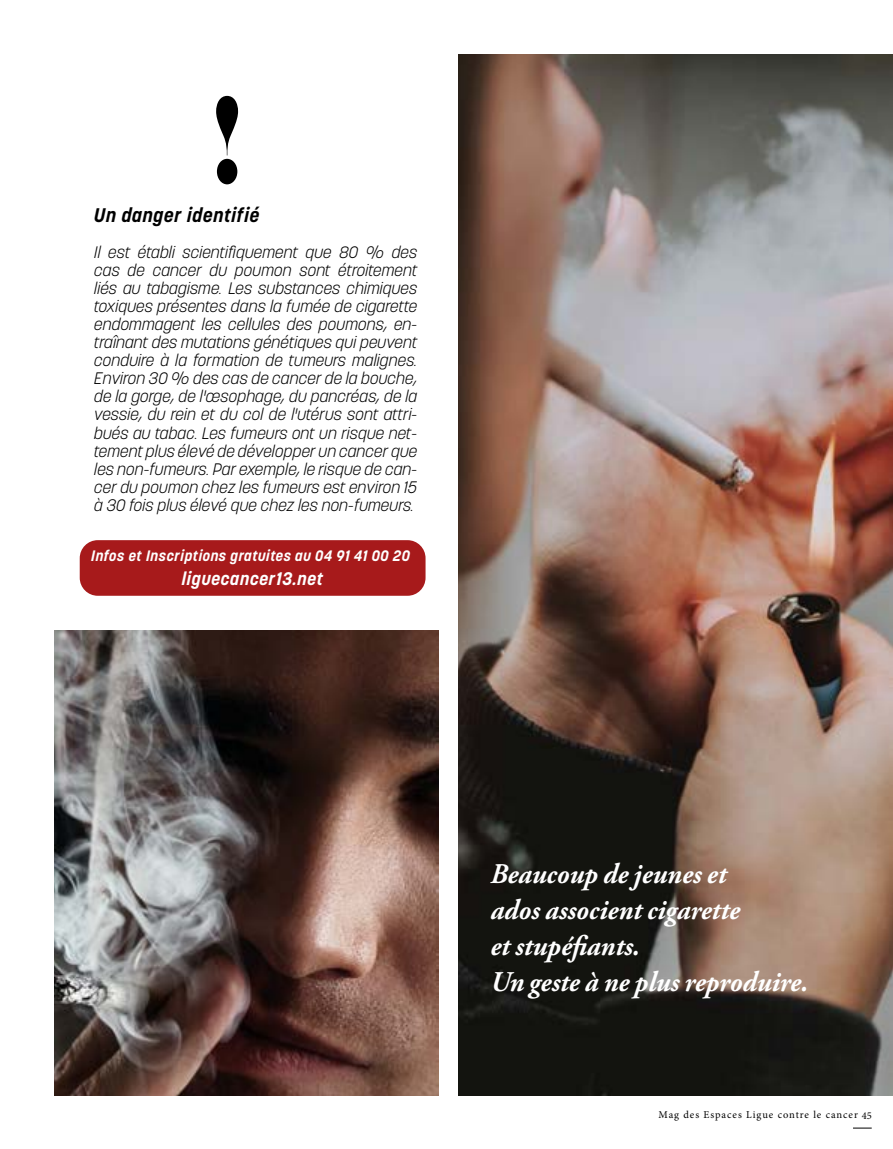
<style>
.page{position:relative;width:893px;height:1149px;background:#fff}
.page>*{position:absolute;margin:0;border:0;box-sizing:border-box;transform-origin:0 0}
.t1{font:111.45px "Pistilli";color:#000;scale:.79 1}
.t2{font:italic 700 28.5px/36px "Adobe Garamond Pro";color:#fff;scale:.95 1}
.t3{font:italic 700 19.5px "Korolev";letter-spacing:.03em;color:#000}
.t4{font:italic 700 18px "Korolev";letter-spacing:.03em;color:#fff}
.t5{font:italic 300 16.5px/18px "Korolev";color:#000;text-align:justify}
.t6{font:italic 700 15px "Korolev";letter-spacing:.03em;color:#fff}
.t7{font:10.5px "Minion Pro";letter-spacing:.09em;color:#000}
</style>
<div class="page">
<svg style="left:853px;top:1127px;width:19px;height:1px"></svg>
<img style="left:54px;top:630px;width:385px;height:464px">
<div style="left:80px;top:540px;width:346px;height:55px;background:#a71a1b;border-radius:18px"></div>
<img style="left:458px;top:54px;width:435px;height:1040px">
<h1 class="t1" style="left:213px;top:70px;width:38px">!</h1>
<p class="t3" style="left:94px;top:203px;width:167px">Un danger identifié</p>
<p class="t5" style="left:94px;top:243px;width:325px">Il est établi scientifiquement que 80 % des cas de cancer du poumon sont étroitement liés au tabagisme. Les substances chimiques toxiques présentes dans la fumée de cigarette endommagent les cellules des poumons, en&shy;traînant des mutations génétiques qui peuvent conduire à la formation de tumeurs malignes.<br>Environ 30 % des cas de cancer de la bouche, de la gorge, de l'œsophage, du pancréas, de la vessie, du rein et du col de l'utérus sont attri&shy;bués au tabac. Les fumeurs ont un risque net&shy;tement plus élevé de développer un cancer que les non-fumeurs. Par exemple, le risque de can&shy;cer du poumon chez les fumeurs est environ 15 à 30 fois plus élevé que chez les non-fumeurs.</p>
<p class="t6" style="left:91px;top:545px;width:320px">Infos et Inscriptions gratuites au 04 91 41 00 20</p>
<p class="t4" style="left:182px;top:566px;width:143px">liguecancer13.net</p>
<h2 class="t2" style="left:490px;top:856px;width:336px">Beaucoup de jeunes et<br>ados associent cigarette<br>et stupéfiants.<br>Un geste à ne plus reproduire.</h2>
<p class="t7" style="left:659px;top:1107px;width:215px">Mag des Espaces Ligue contre le cancer 45</p>
</div>
